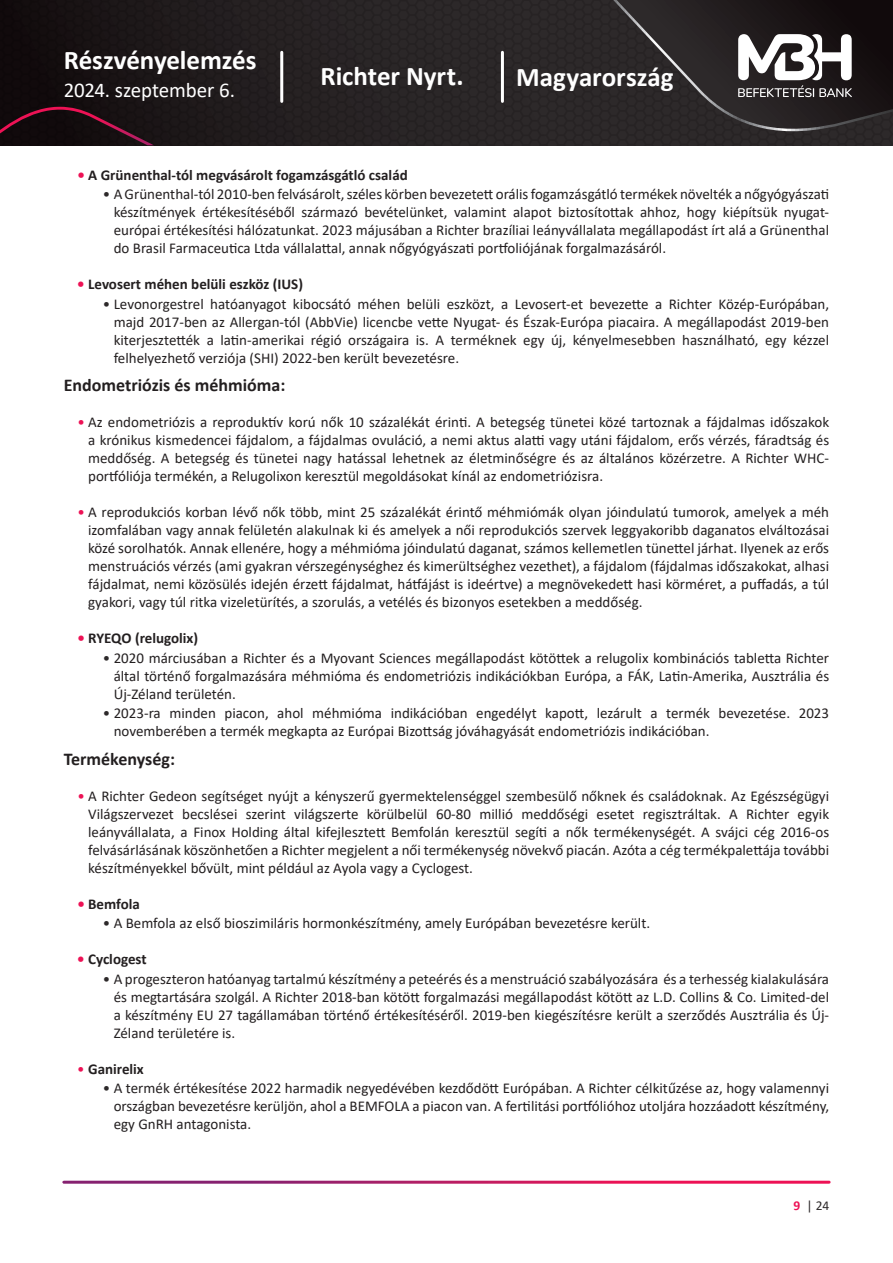
<style>
.page{position:relative;width:893px;height:1263px;background:#fff}
.page>*{position:absolute;margin:0;border:0;box-sizing:border-box;transform-origin:0 0}
.t1{font:700 27px "Calibri";letter-spacing:-.005em;color:#fff}
.t2{font:21px "Calibri";letter-spacing:-.01em;color:#fff}
.t3{font:700 18px "Calibri";color:#231f20}
.t4{font:15px/18px "Calibri";color:#231f20;text-align:justify}
.t5{font:700 15px "Calibri";color:#231f20}
.t6{font:13.5px "Calibri";color:#2d292a}
.s1{color:#ed1255}
.s2{color:#2d292a}
.s3{font-weight:400;color:#ed1255}
.s4{font-weight:700;color:#ed1255}
</style>
<div class="page">
<svg style="left:0;top:0;width:893px;height:146px;background:#231e1f"></svg>
<svg style="left:0;top:107px;width:154px;height:38px;background:#230d14"></svg>
<svg style="left:606px;top:0;width:287px;height:139px;background:#383435"></svg>
<hr style="left:280px;top:52px;width:3px;height:49px;background:#fff">
<hr style="left:501px;top:52px;width:3px;height:49px;background:#fff">
<h1 class="t1" style="left:64px;top:41px;width:194px">Részvényelemzés</h1>
<h2 class="t2" style="left:64px;top:76px;width:173px">2024. szeptember 6.</h2>
<h1 class="t1" style="left:321px;top:57px;width:145px">Richter Nyrt.</h1>
<h1 class="t1" style="left:516px;top:58px;width:159px">Magyarország</h1>
<p class="t5" style="left:77px;top:164px;width:332px"><span class="s1">•</span> A Grünenthal-tól megvásárolt fogamzásgátló család</p>
<p class="t4" style="left:114px;top:185px;width:717px;text-indent:-11px"><span class="s2">•</span> A Grünenthal-tól 2010-ben felvásárolt, széles körben bevezetett orális fogamzásgátló termékek növelték a nőgyógyászati készítmények értékesítéséből származó bevételünket, valamint alapot biztosítottak ahhoz, hogy kiépítsük nyugat&shy;európai értékesítési hálózatunkat. 2023 májusában a Richter brazíliai leányvállalata megállapodást írt alá a Grünenthal do Brasil Farmaceutica Ltda vállalattal, annak nőgyógyászati portfoliójának forgalmazásáról.</p>
<p class="t5" style="left:77px;top:274px;width:227px"><span class="s1">•</span> Levosert méhen belüli eszköz (IUS)</p>
<p class="t4" style="left:114px;top:294px;width:717px;text-indent:-11px"><span class="s2">•</span> Levonorgestrel hatóanyagot kibocsátó méhen belüli eszközt, a Levosert-et bevezette a Richter Közép-Európában, majd 2017-ben az Allergan-tól (AbbVie) licencbe vette Nyugat- és Észak-Európa piacaira. A megállapodást 2019-ben kiterjesztették a latin-amerikai régió országaira is. A terméknek egy új, kényelmesebben használható, egy kézzel felhelyezhető verziója (SHI) 2022-ben került bevezetésre.</p>
<p class="t3" style="left:64px;top:373px;width:223px">Endometriózis és méhmióma:</p>
<p class="t4" style="left:88px;top:413px;width:742px;text-indent:-11px"><span class="s1">•</span> Az endometriózis a reproduktív korú nők 10 százalékát érinti. A betegség tünetei közé tartoznak a fájdalmas időszakok a krónikus kismedencei fájdalom, a fájdalmas ovuláció, a nemi aktus alatti vagy utáni fájdalom, erős vérzés, fáradtság és meddőség. A betegség és tünetei nagy hatással lehetnek az életminőségre és az általános közérzetre. A Richter WHC&shy;portfóliója termékén, a Relugolixon keresztül megoldásokat kínál az endometriózisra.</p>
<p class="t4" style="left:88px;top:503px;width:742px;text-indent:-11px"><span class="s1">•</span> A reprodukciós korban lévő nők több, mint 25 százalékát érintő méhmiómák olyan jóindulatú tumorok, amelyek a méh izomfalában vagy annak felületén alakulnak ki és amelyek a női reprodukciós szervek leggyakoribb daganatos elváltozásai közé sorolhatók. Annak ellenére, hogy a méhmióma jóindulatú daganat, számos kellemetlen tünettel járhat. Ilyenek az erős menstruációs vérzés (ami gyakran vérszegénységhez és kimerültséghez vezethet), a fájdalom (fájdalmas időszakokat, alhasi fájdalmat, nemi közösülés idején érzett fájdalmat, hátfájást is ideértve) a megnövekedett hasi körméret, a puffadás, a túl gyakori, vagy túl ritka vizeletürítés, a szorulás, a vetélés és bizonyos esetekben a meddőség.</p>
<p class="t5" style="left:77px;top:628px;width:122px"><span class="s1">•</span> RYEQO (relugolix)</p>
<p class="t4" style="left:114px;top:648px;width:717px;text-indent:-11px"><span class="s2">•</span> 2020 márciusában a Richter és a Myovant Sciences megállapodást kötöttek a relugolix kombinációs tabletta Richter által történő forgalmazására méhmióma és endometriózis indikációkban Európa, a FÁK, Latin-Amerika, Ausztrália és Új-Zéland területén.</p>
<p class="t4" style="left:114px;top:704px;width:717px;text-indent:-11px"><span class="s2">•</span> 2023-ra minden piacon, ahol méhmióma indikációban engedélyt kapott, lezárult a termék bevezetése. 2023 novemberében a termék megkapta az Európai Bizottság jóváhagyását endometriózis indikációban.</p>
<p class="t3" style="left:64px;top:746px;width:113px">Termékenység:</p>
<p class="t4" style="left:88px;top:786px;width:742px;text-indent:-11px"><span class="s1">•</span> A Richter Gedeon segítséget nyújt a kényszerű gyermektelenséggel szembesülő nőknek és családoknak. Az Egészségügyi Világszervezet becslései szerint világszerte körülbelül 60-80 millió meddőségi esetet regisztráltak. A Richter egyik leányvállalata, a Finox Holding által kifejlesztett Bemfolán keresztül segíti a nők termékenységét. A svájci cég 2016-os felvásárlásának köszönhetően a Richter megjelent a női termékenység növekvő piacán. Azóta a cég termékpalettája további készítményekkel bővült, mint például az Ayola vagy a Cyclogest.</p>
<p class="t5" style="left:77px;top:893px;width:64px"><span class="s1">•</span> Bemfola</p>
<p class="t4" style="left:103px;top:914px;width:549px"><span class="s2">•</span> A Bemfola az első bioszimiláris hormonkészítmény, amely Európában bevezetésre került.</p>
<p class="t5" style="left:77px;top:949px;width:71px"><span class="s1">•</span> Cyclogest</p>
<p class="t4" style="left:114px;top:969px;width:717px;text-indent:-11px"><span class="s2">•</span> A progeszteron hatóanyag tartalmú készítmény a peteérés és a menstruáció szabályozására és a terhesség kialakulására és megtartására szolgál. A Richter 2018-ban kötött forgalmazási megállapodást kötött az L.D. Collins &amp; Co. Limited-del a készítmény EU 27 tagállamában történő értékesítéséről. 2019-ben kiegészítésre került a szerződés Ausztrália és Új-Zéland területére is.</p>
<p class="t5" style="left:77px;top:1058px;width:68px"><span class="s3">•</span> Ganirelix</p>
<p class="t4" style="left:114px;top:1079px;width:717px;text-indent:-11px"><span class="s2">•</span> A termék értékesítése 2022 harmadik negyedévében kezdődött Európában. A Richter célkitűzése az, hogy valamennyi országban bevezetésre kerüljön, ahol a BEMFOLA a piacon van. A fertilitási portfólióhoz utoljára hozzáadott készítmény, egy GnRH antagonista.</p>
<p class="t6" style="left:793px;top:1196px;width:37px"><span class="s4">9</span> | 24</p>
</div>
